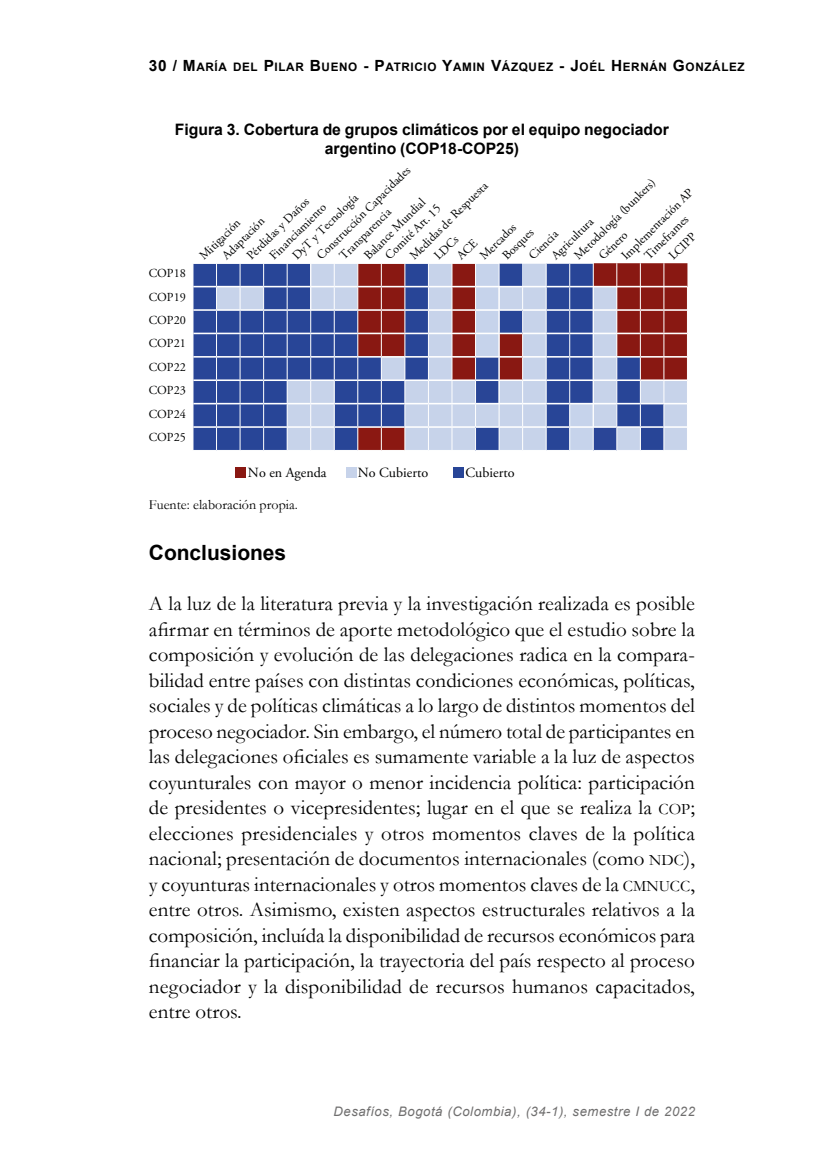
<style>
.page{position:relative;width:819px;height:1166px;background:#fff}
.page>*{position:absolute;margin:0;border:0;box-sizing:border-box;transform-origin:0 0}
._01Body{font:21px/25.6px "Garamond";letter-spacing:.01em;color:#000;text-align:justify}
._10SUBTit_1{font:700 21px "Arial";color:#000}
._17Tit_tabla_grag{font:700 15.75px/18.9px "Arial";color:#000;text-align:center}
.t1{font:14px "Adobe Garamond Pro";color:#010202}
._20Fuente{font:14px "Garamond";letter-spacing:.005em;color:#000}
.t2{font:italic 13.12px "Arial";letter-spacing:.04em;color:#706f6f}
.t3{font:12.25px/23.4px "Adobe Garamond Pro";color:#010202}
.t4{font:700 11.72px "Arial";letter-spacing:.055em;color:#000}
.s1{font-size:15.4px}
.s2{font-size:15.92px}
</style>
<div class="page">
<div style="left:236px;top:468px;width:10px;height:10px;background:#891812"></div>
<div style="left:346px;top:468px;width:10px;height:10px;background:#c7d3ea"></div>
<div style="left:453px;top:468px;width:10px;height:10px;background:#284597"></div>
<svg style="left:193px;top:263px;width:495px;height:188px"></svg>
<p class="t4" style="left:149px;top:59px;width:597px"><span class="s1">30 / M</span>ARÍA DEL <span class="s1">P</span>ILAR <span class="s1">B</span>UENO <span class="s1">- P</span>ATRICIO <span class="s1">Y</span>AMIN <span class="s1">V</span>ÁZQUEZ <span class="s1">- J</span>OÉL <span class="s1">H</span>ERNÁN <span class="s1">G</span>ONZÁLEZ</p>
<p class="_17Tit_tabla_grag" style="left:175px;top:121px;width:495px">Figura 3. Cobertura de grupos climáticos por el equipo negociador argentino (COP18-COP25)</p>
<p class="t3" style="left:149px;top:262px;width:39px;text-align:justify">COP18<br>COP19<br>COP20<br>COP21<br>COP22<br>COP23<br>COP24<br>COP25</p>
<p class="t3" style="left:325px;top:241px;width:112px;line-height:16.1px;text-indent:-16px;rotate:-45deg">Construcción Capacidades<br>Transparencia</p>
<p class="t3" style="left:568px;top:250px;width:111px;rotate:-45deg">Metodología (bunkers)</p>
<p class="t3" style="left:418px;top:240px;width:89px;line-height:17.3px;text-indent:-17px;rotate:-45deg">Medidas de Respuesta<br>LDCs</p>
<p class="t3" style="left:618px;top:252px;width:97px;line-height:16.1px;text-align:center;rotate:-45deg">Implementación AP<br>Timeframes</p>
<p class="t3" style="left:286px;top:250px;width:89px;rotate:-45deg">DyT y Tecnología</p>
<p class="t3" style="left:371px;top:242px;width:75px;line-height:14.9px;text-indent:-15px;rotate:-45deg">Balance Mundial<br>Comité Art. 15</p>
<p class="t3" style="left:241px;top:250px;width:84px;rotate:-45deg">Pérdidas y Daños</p>
<p class="t3" style="left:263px;top:250px;width:76px;rotate:-45deg">Financiamiento</p>
<p class="t3" style="left:208px;top:241px;width:56px;line-height:15.9px;text-indent:-16px;rotate:-45deg">Mitigación<br>Adaptación</p>
<p class="t3" style="left:545px;top:249px;width:55px;rotate:-45deg">Agricultura</p>
<p class="t3" style="left:473px;top:250px;width:48px;rotate:-45deg">Mercados</p>
<p class="t3" style="left:496px;top:250px;width:40px;rotate:-45deg">Bosques</p>
<p class="t3" style="left:522px;top:250px;width:38px;rotate:-45deg">Ciencia</p>
<p class="t3" style="left:662px;top:250px;width:35px;rotate:-45deg">LCIPP</p>
<p class="t3" style="left:592px;top:250px;width:37px;rotate:-45deg">Género</p>
<p class="t1" style="left:248px;top:464px;width:80px">No en Agenda</p>
<p class="t1" style="left:358px;top:464px;width:72px">No Cubierto</p>
<p class="t1" style="left:465px;top:464px;width:50px">Cubierto</p>
<p class="_20Fuente" style="left:149px;top:496px;width:150px">Fuente: elaboración propia.</p>
<p class="_10SUBTit_1" style="left:149px;top:538px;width:139px">Conclusiones</p>
<p class="_01Body" style="left:149px;top:590px;width:547px">A la luz de la literatura previa y la investigación realizada es posible afirmar en términos de aporte metodológico que el estudio sobre la composición y evolución de las delegaciones radica en la compara&shy;bilidad entre países con distintas condiciones económicas, políticas, sociales y de políticas climáticas a lo largo de distintos momentos del proceso negociador. Sin embargo, el número total de participantes en las delegaciones oficiales es sumamente variable a la luz de aspectos coyunturales con mayor o menor incidencia política: participación de presidentes o vicepresidentes; lugar en el que se realiza la <span class="s2">COP</span>; elecciones presidenciales y otros momentos claves de la política nacional; presentación de documentos internacionales (como <span class="s2">NDC</span>), y coyunturas internacionales y otros momentos claves de la <span class="s2">CMNUCC</span>, entre otros. Asimismo, existen aspectos estructurales relativos a la composición, incluída la disponibilidad de recursos económicos para financiar la participación, la trayectoria del país respecto al proceso negociador y la disponibilidad de recursos humanos capacitados, entre otros.</p>
<p class="t2" style="left:333px;top:1103px;width:363px">Desafíos, Bogotá (Colombia), (34-1), semestre I de 2022</p>
</div>
